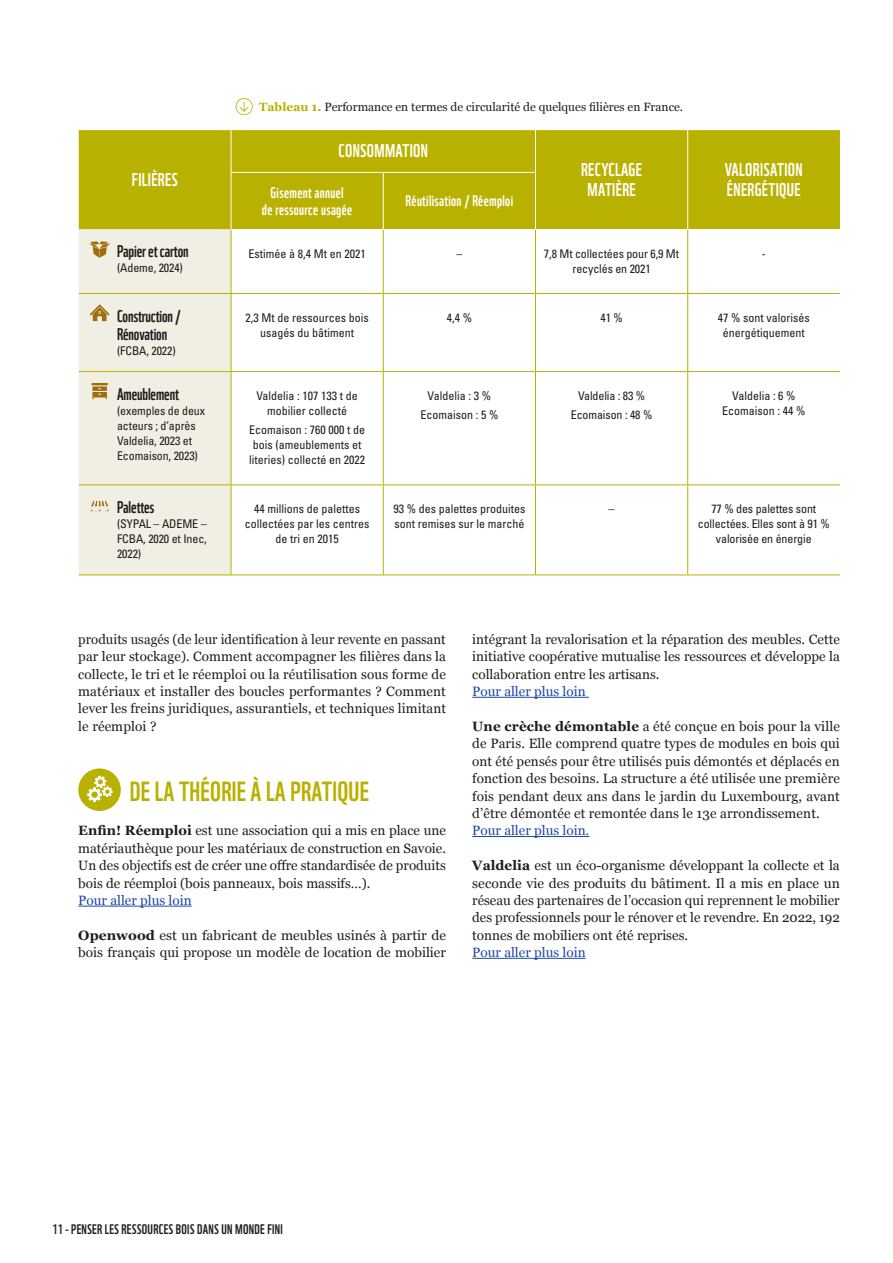
<style>
.page{position:relative;width:893px;height:1263px;background:#fff}
.page>*{position:absolute;margin:0;border:0;box-sizing:border-box;transform-origin:0 0}
.t1{font:27px "WWF";letter-spacing:.01em;color:#b9b100}
.t2{font:18px/19.5px "WWF";letter-spacing:.02em;color:#fff;text-align:center}
.t3{font:16.5px/18px "WWF";letter-spacing:-.01em;color:#1d1d1b}
.t4{font:15px "WWF";letter-spacing:.02em;color:#fff}
.t5{font:13.5px/17.4px "Georgia";color:#1d1d1b;text-align:justify}
.t6{font:13.5px "Georgia";color:#1e46a7}
.t7{font:13.5px "WWF";letter-spacing:.02em;color:#1d1d1b}
.t8{font:condensed 12px/15px "Univers";color:#1d1d1b;text-align:center}
.t9{font:12px "Georgia";color:#1d1d1b}
.s1{font-weight:700;color:#b9b100}
.s2{font-weight:700}
</style>
<div class="page">
<hr style="left:78px;top:906px;width:114px;height:1px;background:#1e46a7">
<div style="left:78px;top:768px;width:43px;height:43px;background:#b9b100;border-radius:50%"></div>
<svg style="left:87px;top:776px;width:26px;height:26px"></svg>
<hr style="left:472px;top:697px;width:117px;height:1px;background:#1e46a7">
<hr style="left:472px;top:836px;width:117px;height:1px;background:#1e46a7">
<hr style="left:472px;top:958px;width:114px;height:1px;background:#1e46a7">
<div style="left:79px;top:130px;width:761px;height:99px;background:#b9b100"></div>
<div style="left:79px;top:229px;width:152px;height:346px;background:#f1efe4"></div>
<hr style="left:231px;top:130px;width:1px;height:42px;background:#fff">
<hr style="left:231px;top:173px;width:1px;height:56px;background:#fff">
<hr style="left:383px;top:173px;width:1px;height:56px;background:#fff">
<hr style="left:231px;top:172px;width:152px;height:1px;background:#fff">
<hr style="left:383px;top:172px;width:153px;height:1px;background:#fff">
<hr style="left:535px;top:130px;width:1px;height:42px;background:#fff">
<hr style="left:687px;top:130px;width:1px;height:42px;background:#fff">
<hr style="left:535px;top:173px;width:1px;height:56px;background:#fff">
<hr style="left:687px;top:172px;width:1px;height:57px;background:#fff">
<hr style="left:231px;top:230px;width:1px;height:63px;background:#b9b100">
<hr style="left:383px;top:230px;width:1px;height:63px;background:#b9b100">
<hr style="left:535px;top:230px;width:1px;height:63px;background:#b9b100">
<hr style="left:687px;top:230px;width:1px;height:63px;background:#b9b100">
<hr style="left:231px;top:294px;width:1px;height:77px;background:#b9b100">
<hr style="left:383px;top:294px;width:1px;height:77px;background:#b9b100">
<hr style="left:535px;top:294px;width:1px;height:77px;background:#b9b100">
<hr style="left:687px;top:294px;width:1px;height:77px;background:#b9b100">
<hr style="left:79px;top:371px;width:152px;height:1px;background:#b9b100">
<hr style="left:231px;top:371px;width:152px;height:1px;background:#b9b100">
<hr style="left:231px;top:372px;width:1px;height:112px;background:#b9b100">
<hr style="left:383px;top:371px;width:152px;height:1px;background:#b9b100">
<hr style="left:383px;top:372px;width:1px;height:112px;background:#b9b100">
<hr style="left:535px;top:371px;width:153px;height:1px;background:#b9b100">
<hr style="left:535px;top:372px;width:1px;height:112px;background:#b9b100">
<hr style="left:688px;top:371px;width:152px;height:1px;background:#b9b100">
<hr style="left:687px;top:372px;width:1px;height:112px;background:#b9b100">
<hr style="left:231px;top:485px;width:1px;height:90px;background:#b9b100">
<hr style="left:383px;top:485px;width:1px;height:90px;background:#b9b100">
<hr style="left:535px;top:485px;width:1px;height:90px;background:#b9b100">
<hr style="left:687px;top:485px;width:1px;height:90px;background:#b9b100">
<hr style="left:79px;top:575px;width:152px;height:1px;background:#b9b100">
<hr style="left:231px;top:575px;width:152px;height:1px;background:#b9b100">
<hr style="left:383px;top:575px;width:152px;height:1px;background:#b9b100">
<hr style="left:535px;top:575px;width:153px;height:1px;background:#b9b100">
<hr style="left:688px;top:575px;width:152px;height:1px;background:#b9b100">
<hr style="left:79px;top:484px;width:152px;height:1px;background:#b9b100">
<hr style="left:231px;top:484px;width:152px;height:1px;background:#b9b100">
<hr style="left:383px;top:484px;width:152px;height:1px;background:#b9b100">
<hr style="left:535px;top:484px;width:153px;height:1px;background:#b9b100">
<hr style="left:688px;top:484px;width:152px;height:1px;background:#b9b100">
<hr style="left:79px;top:293px;width:152px;height:1px;background:#b9b100">
<hr style="left:231px;top:293px;width:152px;height:1px;background:#b9b100">
<hr style="left:383px;top:293px;width:152px;height:1px;background:#b9b100">
<hr style="left:535px;top:293px;width:153px;height:1px;background:#b9b100">
<hr style="left:688px;top:293px;width:152px;height:1px;background:#b9b100">
<svg style="left:236px;top:98px;width:17px;height:17px"></svg>
<svg style="left:90px;top:304px;width:20px;height:17px"></svg>
<svg style="left:89px;top:241px;width:21px;height:17px"></svg>
<svg style="left:92px;top:383px;width:16px;height:16px"></svg>
<svg style="left:90px;top:499px;width:19px;height:14px"></svg>
<p class="t9" style="left:259px;top:98px;width:425px"><span class="s1">Tableau 1.</span> Performance en termes de circularité de quelques filières en France.</p>
<h2 class="t2" style="left:132px;top:168px;width:48px">FILIÈRES</h2>
<p class="t3" style="left:117px;top:241px;width:73px">Papier et carton</p>
<p class="t8" style="left:117px;top:261px;width:67px">(Ademe, 2024)</p>
<p class="t3" style="left:117px;top:305px;width:65px">Construction /<br>Rénovation</p>
<p class="t8" style="left:117px;top:343px;width:60px">(FCBA, 2022)</p>
<p class="t3" style="left:117px;top:383px;width:63px">Ameublement</p>
<p class="t8" style="left:117px;top:403px;width:90px;text-align:left">(exemples de deux acteurs ; d’après<br>Valdelia, 2023 et<br>Ecomaison, 2023)</p>
<p class="t3" style="left:117px;top:496px;width:39px">Palettes</p>
<p class="t8" style="left:117px;top:516px;width:91px;text-align:justify">(SYPAL – ADEME – FCBA, 2020 et Inec, 2022)</p>
<h2 class="t2" style="left:338px;top:140px;width:91px">CONSOMMATION</h2>
<h2 class="t2" style="left:581px;top:158px;width:62px">RECYCLAGE<br>MATIÈRE</h2>
<h2 class="t2" style="left:725px;top:158px;width:79px">VALORISATION</h2>
<p class="t4" style="left:271px;top:181px;width:75px">Gisement annuel</p>
<h2 class="t2" style="left:727px;top:178px;width:75px">ÉNERGÉTIQUE</h2>
<p class="t4" style="left:262px;top:197px;width:92px">de ressource usagée</p>
<p class="t4" style="left:406px;top:189px;width:109px">Réutilisation / Réemploi</p>
<p class="t8" style="left:248px;top:246px;width:119px">Estimée à 8,4 Mt en 2021</p>
<p class="t8" style="left:456px;top:246px;width:7px">–</p>
<p class="t8" style="left:544px;top:246px;width:137px">7,8 Mt collectées pour 6,9 Mt recyclés en 2021</p>
<p class="t8" style="left:762px;top:246px;width:5px">-</p>
<p class="t8" style="left:245px;top:310px;width:125px">2,3 Mt de ressources bois usagés du bâtiment</p>
<p class="t8" style="left:447px;top:310px;width:27px">4,4 %</p>
<p class="t8" style="left:600px;top:310px;width:24px">41%</p>
<p class="t8" style="left:718px;top:310px;width:93px">47 % sont valorisés énergétiquement</p>
<p class="t8" style="left:256px;top:388px;width:103px">Valdelia : 107 133 t de mobilier collecté</p>
<p class="t8" style="left:249px;top:422px;width:117px">Ecomaison : 760 000 t de bois (ameublements et literies) collecté en 2022</p>
<p class="t8" style="left:420px;top:386px;width:79px;line-height:19.2px">Valdelia : 3 %<br>Ecomaison : 5 %</p>
<p class="t8" style="left:571px;top:386px;width:83px;line-height:19.2px">Valdelia : 83 %<br>Ecomaison : 48 %</p>
<p class="t8" style="left:722px;top:388px;width:85px">Valdelia : 6 %<br>Ecomaison : 44 %</p>
<p class="t8" style="left:245px;top:501px;width:126px">44 millions de palettes collectées par les centres de tri en 2015</p>
<p class="t8" style="left:393px;top:501px;width:133px;text-align:left">93 % des palettes produites sont remises sur le marché</p>
<p class="t8" style="left:609px;top:501px;width:7px">–</p>
<p class="t8" style="left:698px;top:501px;width:133px">77 % des palettes sont collectées. Elles sont à 91 % valorisée en énergie</p>
<p class="t5" style="left:78px;top:630px;width:369px">produits usagés (de leur identification à leur revente en passant par leur stockage). Comment accompagner les filières dans la collecte, le tri et le réemploi ou la réutilisation sous forme de matériaux et installer des boucles performantes ? Comment lever les freins juridiques, assurantiels, et techniques limitant le réemploi ?</p>
<h1 class="t1" style="left:130px;top:770px;width:241px">DE LA THÉORIE À LA PRATIQUE</h1>
<p class="t5" style="left:78px;top:821px;width:369px"><span class="s2">Enfin! Réemploi</span> est une association qui a mis en place une matériauthèque pour les matériaux de construction en Savoie.<br>Un des objectifs est de créer une offre standardisée de produits bois de réemploi (bois panneaux, bois massifs…).</p>
<p class="t6" style="left:78px;top:890px;width:115px">Pour aller plus loin</p>
<p class="t5" style="left:78px;top:926px;width:369px"><span class="s2">Openwood</span> est un fabricant de meubles usinés à partir de bois français qui propose un modèle de location de mobilier</p>
<p class="t5" style="left:472px;top:630px;width:369px">intégrant la revalorisation et la réparation des meubles. Cette initiative coopérative mutualise les ressources et développe la collaboration entre les artisans.</p>
<p class="t6" style="left:472px;top:681px;width:115px">Pour aller plus loin</p>
<p class="t5" style="left:472px;top:717px;width:369px"><span class="s2">Une crèche démontable</span> a été conçue en bois pour la ville de Paris. Elle comprend quatre types de modules en bois qui ont été pensés pour être utilisés puis démontés et déplacés en fonction des besoins. La structure a été utilisée une première fois pendant deux ans dans le jardin du Luxembourg, avant d’être démontée et remontée dans le 13e arrondissement.</p>
<p class="t6" style="left:472px;top:821px;width:119px">Pour aller plus loin.</p>
<p class="t5" style="left:472px;top:856px;width:369px"><span class="s2">Valdelia</span> est un éco-organisme développant la collecte et la seconde vie des produits du bâtiment. Il a mis en place un réseau des partenaires de l’occasion qui reprennent le mobilier des professionnels pour le rénover et le revendre. En 2022, 192 tonnes de mobiliers ont été reprises.</p>
<p class="t6" style="left:472px;top:942px;width:115px">Pour aller plus loin</p>
<p class="t7" style="left:53px;top:1219px;width:232px">11 - PENSER LES RESSOURCES BOIS DANS UN MONDE FINI</p>
</div>
